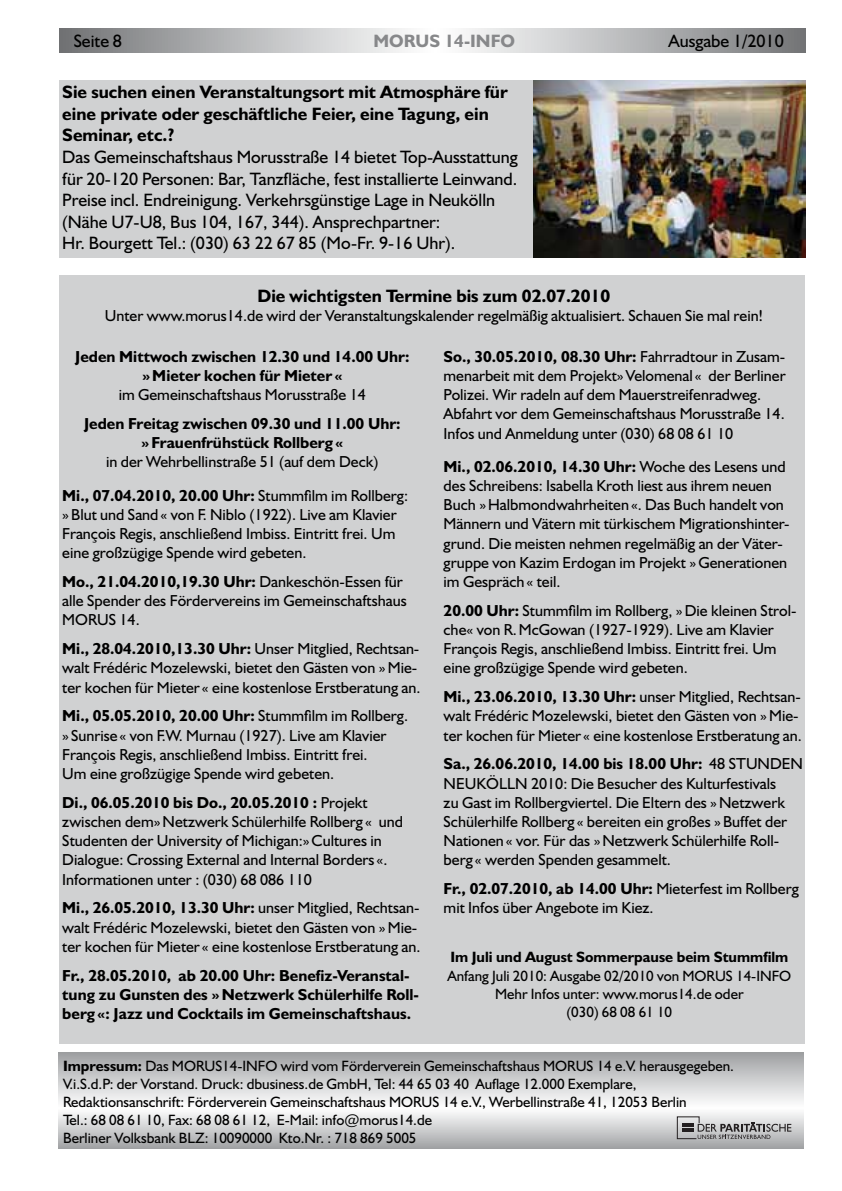
<style>
.page{position:relative;width:842px;height:1191px;background:#fff}
.page>*{position:absolute;margin:0;border:0;box-sizing:border-box;transform-origin:0 0}
.t1{font:18px/21.6px "Humanist 521 BT";color:#000}
.t2{font:700 18px/21.6px "Humanist 521 BT";color:#000}
.t3{font:700 18px "Humanist 521 BT";color:#87888a}
.t4{font:16px/19.2px "Humanist 521 BT";color:#000}
.t5{font:700 16px/19.2px "Humanist 521 BT";color:#000;text-align:center}
.t6{font:15px/18px "Humanist 521 BT";color:#000}
.t7{font:700 15px "Humanist 521 BT";color:#000}
.s1{font-weight:700}
</style>
<div class="page">
<div style="left:59px;top:275px;width:746px;height:769px;background:#d0d1d2"></div>
<div style="left:59px;top:80px;width:746px;height:178px;background:#d0d1d2"></div>
<svg style="left:58px;top:1052px;width:746px;height:96px"></svg>
<svg style="left:677px;top:1116px;width:114px;height:23px;background:#aaaaab"></svg>
<svg style="left:59px;top:28px;width:746px;height:24px;background:#babbbc"></svg>
<img style="left:533px;top:80px;width:272px;height:178px">
<p class="t1" style="left:74px;top:30px;width:50px">Seite 8</p>
<p class="t3" style="left:373px;top:30px;width:143px">MORUS 14-INFO</p>
<p class="t1" style="left:668px;top:30px;width:117px">Ausgabe 1/2010</p>
<p class="t2" style="left:62px;top:81px;width:447px">Sie suchen einen Veranstaltungsort mit Atmosphäre für eine private oder geschäftliche Feier, eine Tagung, ein<br>Seminar, etc.?</p>
<p class="t1" style="left:62px;top:146px;width:457px">Das Gemeinschaftshaus Morusstraße 14 bietet Top-Ausstattung für 20-120 Personen: Bar, Tanzfläche, fest installierte Leinwand.<br>Preise incl. Endreinigung. Verkehrsgünstige Lage in Neukölln (Nähe U7-U8, Bus 104, 167, 344). Ansprechpartner:<br>Hr. Bourgett Tel.: (030) 63 22 67 85 (Mo-Fr. 9-16 Uhr).</p>
<p class="t2" style="left:257px;top:285px;width:354px">Die wichtigsten Termine bis zum 02.07.2010</p>
<p class="t4" style="left:105px;top:306px;width:659px">Unter www.morus14.de wird der Veranstaltungskalender regelmäßig aktualisiert. Schauen Sie mal rein!</p>
<p class="t5" style="left:75px;top:346px;width:336px">Jeden Mittwoch zwischen 12.30 und 14.00 Uhr: »Mieter kochen für Mieter«</p>
<p class="t4" style="left:119px;top:385px;width:249px">im Gemeinschaftshaus Morusstraße 14</p>
<p class="t5" style="left:84px;top:413px;width:318px">Jeden Freitag zwischen 09.30 und 11.00 Uhr: »Frauenfrühstück Rollberg«</p>
<p class="t4" style="left:62px;top:445px;width:347px;line-height:33.2px;text-indent:44px">in der Wehrbellinstraße 51 (auf dem Deck)<br><span class="s1">Mi., 07.04.2010, 20.00 Uhr:</span> Stummfilm im Rollberg:</p>
<p class="t4" style="left:62px;top:504px;width:336px;text-align:justify">»Blut und Sand« von F. Niblo (1922). Live am Klavier François Regis, anschließend Imbiss. Eintritt frei. Um eine großzügige Spende wird gebeten.</p>
<p class="t4" style="left:62px;top:571px;width:346px"><span class="s1">Mo., 21.04.2010,19.30 Uhr:</span> Dankeschön-Essen für alle Spender des Fördervereins im Gemeinschaftshaus<br>MORUS 14.</p>
<p class="t4" style="left:62px;top:639px;width:360px"><span class="s1">Mi., 28.04.2010,13.30 Uhr:</span> Unser Mitglied, Rechtsan&shy;walt Frédéric Mozelewski, bietet den Gästen von »Mie&shy;ter kochen für Mieter « eine kostenlose Erstberatung an.</p>
<p class="t4" style="left:62px;top:706px;width:347px"><span class="s1">Mi., 05.05.2010, 20.00 Uhr:</span> Stummfilm im Rollberg. » Sunrise « von F.W. Murnau (1927). Live am Klavier François Regis, anschließend Imbiss. Eintritt frei.<br>Um eine großzügige Spende wird gebeten.</p>
<p class="t4" style="left:62px;top:792px;width:342px"><span class="s1">Di., 06.05.2010 bis Do., 20.05.2010 :</span> Projekt zwischen dem»Netzwerk Schülerhilfe Rollberg « und Studenten der University of Michigan:»Cultures in Dialogue: Crossing External and Internal Borders «.<br>Informationen unter : (030) 68 086 110</p>
<p class="t4" style="left:62px;top:898px;width:360px"><span class="s1">Mi., 26.05.2010, 13.30 Uhr:</span> unser Mitglied, Rechtsan&shy;walt Frédéric Mozelewski, bietet den Gästen von »Mie&shy;ter kochen für Mieter « eine kostenlose Erstberatung an.</p>
<p class="t5" style="left:62px;top:965px;width:358px;text-align:left">Fr., 28.05.2010, ab 20.00 Uhr: Benefiz-Veranstal&shy;tung zu Gunsten des »Netzwerk Schülerhilfe Roll&shy;berg«: Jazz und Cocktails im Gemeinschaftshaus.</p>
<p class="t4" style="left:444px;top:346px;width:344px"><span class="s1">So., 30.05.2010, 08.30 Uhr:</span> Fahrradtour in Zusam&shy;menarbeit mit dem Projekt»Velomenal « der Berliner Polizei. Wir radeln auf dem Mauerstreifenradweg.<br>Abfahrt vor dem Gemeinschaftshaus Morusstraße 14.<br>Infos und Anmeldung unter (030) 68 08 61 10</p>
<p class="t4" style="left:444px;top:456px;width:348px"><span class="s1">Mi., 02.06.2010, 14.30 Uhr:</span> Woche des Lesens und des Schreibens: Isabella Kroth liest aus ihrem neuen Buch »Halbmondwahrheiten «. Das Buch handelt von Männern und Vätern mit türkischem Migrationshinter&shy;grund. Die meisten nehmen regelmäßig an der Väter&shy;gruppe von Kazim Erdogan im Projekt »Generationen im Gespräch« teil.</p>
<p class="t4" style="left:444px;top:600px;width:354px"><span class="s1">20.00 Uhr:</span> Stummfilm im Rollberg, »Die kleinen Strol&shy;che« von R.McGowan (1927-1929). Live am Klavier François Regis, anschließend Imbiss. Eintritt frei. Um eine großzügige Spende wird gebeten.</p>
<p class="t4" style="left:444px;top:687px;width:360px"><span class="s1">Mi., 23.06.2010, 13.30 Uhr:</span> unser Mitglied, Rechtsan&shy;walt Frédéric Mozelewski, bietet den Gästen von »Mie&shy;ter kochen für Mieter « eine kostenlose Erstberatung an.</p>
<p class="t4" style="left:444px;top:754px;width:361px"><span class="s1">Sa., 26.06.2010, 14.00 bis 18.00 Uhr:</span> 48 STUNDEN NEUKÖLLN 2010: Die Besucher des Kulturfestivals<br>zu Gast im Rollbergviertel. Die Eltern des »Netzwerk Schülerhilfe Rollberg « bereiten ein großes »Buffet der Nationen « vor. Für das »Netzwerk Schülerhilfe Roll&shy;berg « werden Spenden gesammelt.</p>
<p class="t4" style="left:444px;top:879px;width:357px"><span class="s1">Fr., 02.07.2010, ab 14.00 Uhr:</span> Mieterfest im Rollberg mit Infos über Angebote im Kiez.</p>
<p class="t7" style="left:450px;top:947px;width:339px">Im Juli und August Sommerpause beim Stummfilm</p>
<p class="t6" style="left:447px;top:966px;width:345px;text-align:center">Anfang Juli 2010: Ausgabe 02/2010 von MORUS 14-INFO<br>Mehr Infos unter: www.morus14.de oder<br>(030) 68 08 61 10</p>
<p class="t6" style="left:63px;top:1056px;width:672px"><span class="s1">Impressum:</span> Das MORUS14-INFO wird vom Förderverein Gemeinschaftshaus MORUS 14 e.V. herausgegeben.<br>V.i.S.d.P: der Vorstand. Druck: dbusiness.de GmbH, Tel: 44 65 03 40 Auflage 12.000 Exemplare, Redaktionsanschrift: Förderverein Gemeinschaftshaus MORUS 14 e.V., Werbellinstraße 41, 12053 Berlin<br>Tel.: 68 08 61 10, Fax: 68 08 61 12, E-Mail: info@morus14.de<br>Berliner Volksbank BLZ: 10090000 Kto.Nr. : 718 869 5005</p>
</div>
